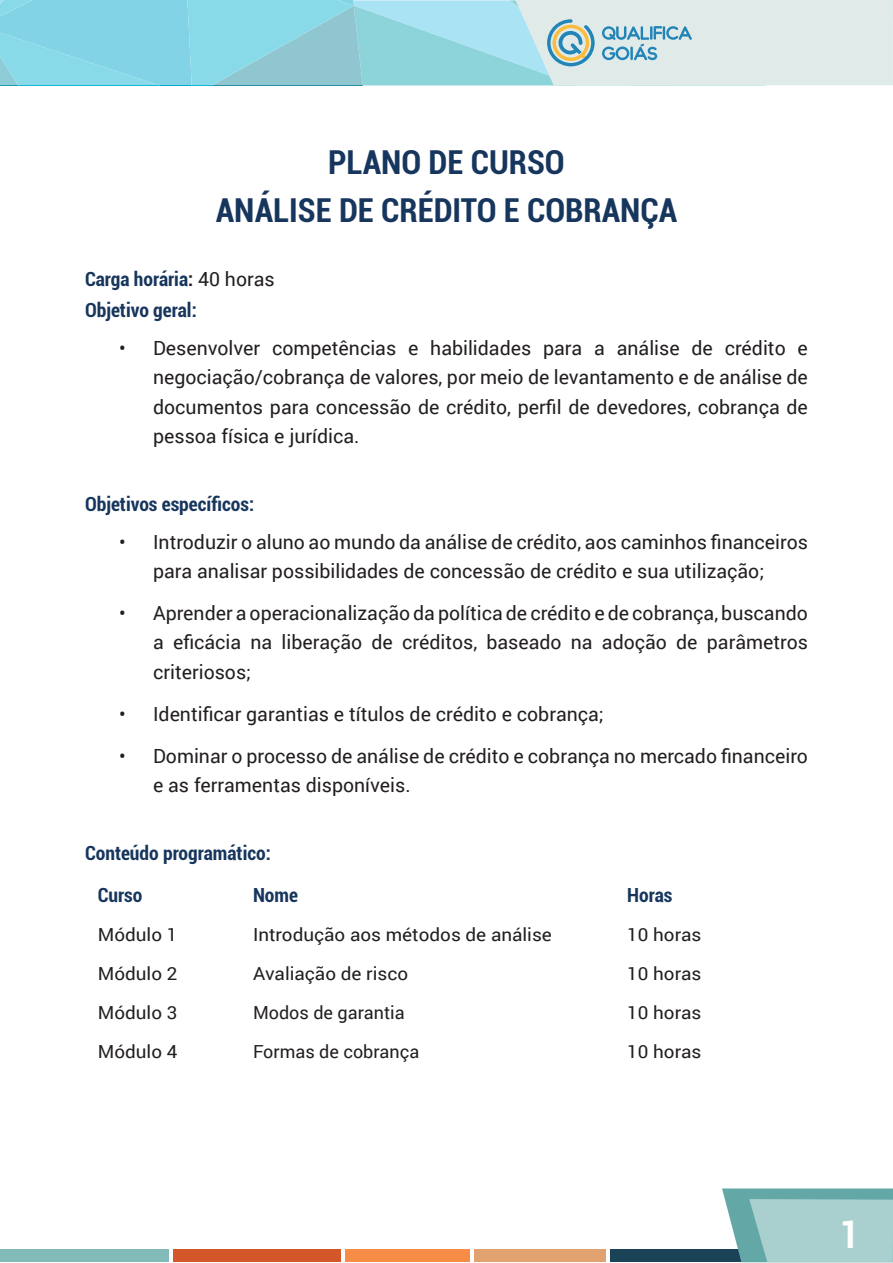
<style>
.page{position:relative;width:893px;height:1263px;background:#fff}
.page>*{position:absolute;margin:0;border:0;box-sizing:border-box;transform-origin:0 0}
.t1{font:700 condensed 37.5px "Roboto";color:#fff}
.t2{font:700 condensed 33px "Roboto";color:#17365d}
.t3{font:19.5px/29.2px "Roboto";color:#231f20;text-align:justify}
.t4{font:700 condensed 19.5px "Roboto";color:#17365d}
.t5{font:18px "Roboto";color:#231f20;scale:1.05 1}
.t6{font:18px "Roboto";color:#231f20}
.s1{color:#231f20}
.s2{font-weight:400;font-stretch:normal;color:#231f20}
</style>
<div class="page">
<div style="left:0;top:1249px;width:169px;height:13px;background:#82bab8"></div>
<div style="left:173px;top:1249px;width:168px;height:13px;background:#d4572a"></div>
<div style="left:345px;top:1249px;width:124px;height:13px;background:#f68c45"></div>
<div style="left:473px;top:1249px;width:132px;height:13px;background:#e2a270"></div>
<div style="left:610px;top:1249px;width:133px;height:13px;background:#1b4358"></div>
<svg style="left:722px;top:1188px;width:171px;height:74px"></svg>
<svg style="left:0;top:0;width:893px;height:85px"></svg>
<p class="t2" style="left:328px;top:139px;width:238px">PLANO DE CURSO</p>
<p class="t2" style="left:216px;top:187px;width:463px">ANÁLISE DE CRÉDITO E COBRANÇA</p>
<p class="t4" style="left:85px;top:265px;width:191px">Carga horária<span class="s1">:</span> <span class="s2">40 horas</span></p>
<p class="t4" style="left:85px;top:297px;width:113px">Objetivo geral:</p>
<p class="t3" style="left:153px;top:333px;width:656px;text-indent:-34px">• Desenvolver competências e habilidades para a análise de crédito e negociação/cobrança de valores, por meio de levantamento e de análise de documentos para concessão de crédito, perfil de devedores, cobrança de pessoa física e jurídica.</p>
<p class="t4" style="left:85px;top:490px;width:171px">Objetivos específicos:</p>
<p class="t3" style="left:119px;top:526px;width:690px;text-align:center">• Introduzir o aluno ao mundo da análise de crédito, aos caminhos financeiros para analisar possibilidades de concessão de crédito e sua utilização;</p>
<p class="t3" style="left:153px;top:598px;width:656px;text-indent:-34px">• Aprender a operacionalização da política de crédito e de cobrança, buscando a eficácia na liberação de créditos, baseado na adoção de parâmetros criteriosos;</p>
<p class="t3" style="left:119px;top:698px;width:486px">• Identificar garantias e títulos de crédito e cobrança;</p>
<p class="t3" style="left:153px;top:740px;width:656px;text-indent:-34px">• Dominar o processo de análise de crédito e cobrança no mercado financeiro e as ferramentas disponíveis.</p>
<p class="t4" style="left:85px;top:839px;width:187px">Conteúdo programático:</p>
<p class="t4" style="left:98px;top:881px;width:46px">Curso</p>
<p class="t4" style="left:253px;top:881px;width:47px">Nome</p>
<p class="t4" style="left:627px;top:881px;width:47px">Horas</p>
<p class="t5" style="left:98px;top:922px;width:77px">Módulo 1</p>
<p class="t5" style="left:253px;top:922px;width:286px">Introdução aos métodos de análise</p>
<p class="t5" style="left:627px;top:922px;width:72px">10 horas</p>
<p class="t5" style="left:98px;top:961px;width:77px">Módulo 2</p>
<p class="t5" style="left:253px;top:961px;width:149px">Avaliação de risco</p>
<p class="t5" style="left:627px;top:961px;width:72px">10 horas</p>
<p class="t5" style="left:98px;top:1000px;width:77px">Módulo 3</p>
<p class="t6" style="left:253px;top:1000px;width:153px">Modos de garantia</p>
<p class="t5" style="left:627px;top:1000px;width:72px">10 horas</p>
<p class="t5" style="left:98px;top:1039px;width:77px">Módulo 4</p>
<p class="t6" style="left:253px;top:1039px;width:168px">Formas de cobrança</p>
<p class="t5" style="left:627px;top:1039px;width:72px">10 horas</p>
<h1 class="t1" style="left:840px;top:1209px;width:21px">1</h1>
</div>
